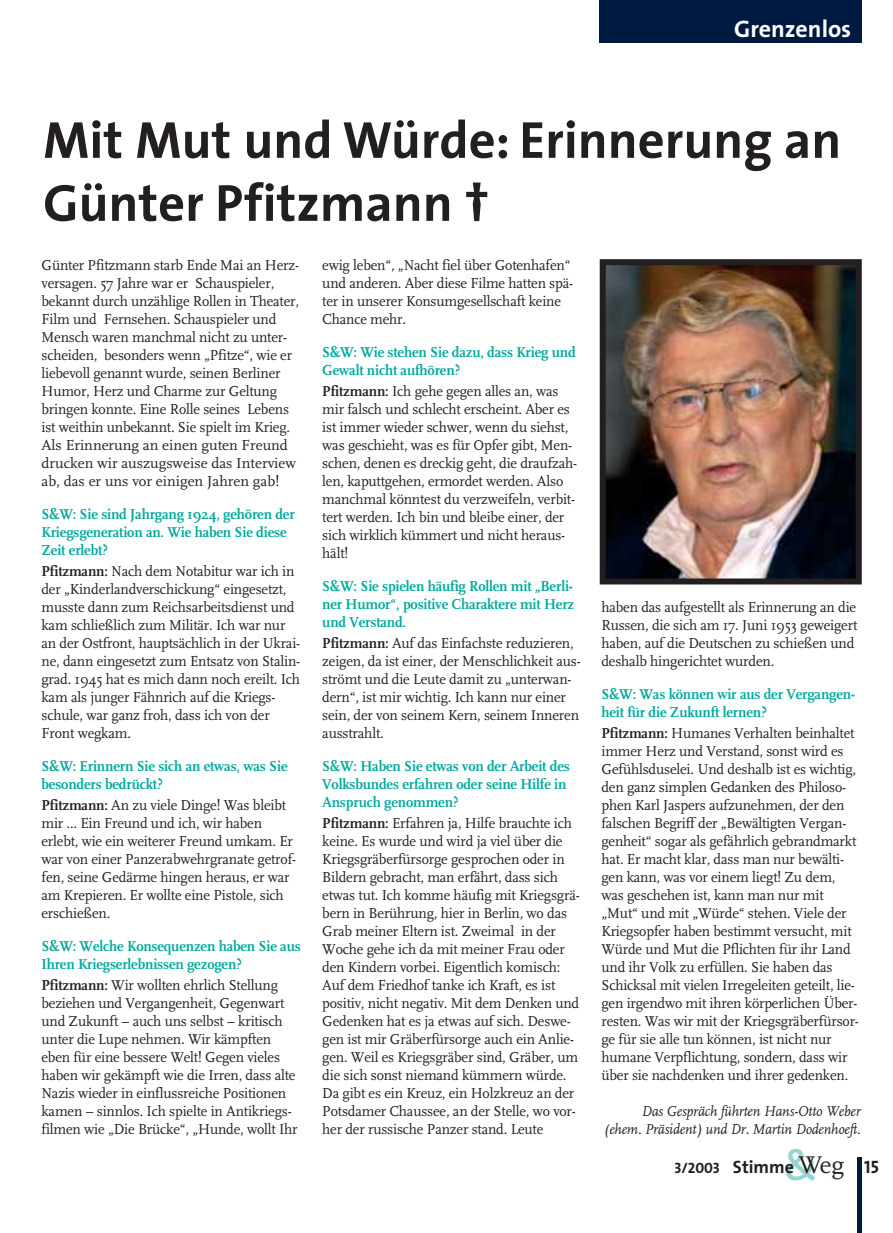
<style>
.page{position:relative;width:893px;height:1233px;background:#fff}
.page>*{position:absolute;margin:0;border:0;box-sizing:border-box;transform-origin:0 0}
.t1{font:700 52.5px/63px "The Sans";color:#231f20}
.t2{font:25.2px "FF Scala";color:#231f20}
.t3{font:700 24px "The Sans";color:#fff}
.t4{font:15px/18px "FF Scala";letter-spacing:-.01em;color:#231f20;scale:.96 1}
.t5{font:700 15px/18px "FF Scala";letter-spacing:-.01em;color:#00a99c;scale:.96 1}
.t6{font:italic 15px/18px "FF Scala";letter-spacing:-.01em;color:#231f20;text-align:right;scale:.94 1}
.t7{font:15px "The Sans Bold Caps";color:#231f20}
.s1{font-weight:700}
.s2{font-family:"The Sans";font-weight:600;font-size:42px;color:#95d5d1}
.s3{font-family:"The Sans Bold Caps";font-size:18px}
.s4{font-family:"The Sans";font-weight:700;font-size:18px}
</style>
<div class="page">
<div style="left:599px;top:0;width:262px;height:43px;background:#001941"></div>
<hr style="left:857px;top:1157px;width:4px;height:76px;background:#001941">
<img style="left:606px;top:266px;width:248px;height:312px">
<div style="left:599px;top:259px;width:262px;height:326px;border:6px solid #231f20"></div>
<h3 class="t3" style="left:734px;top:20px;width:118px">Grenzenlos</h3>
<h1 class="t1" style="left:43px;top:114px;width:799px">Mit Mut und Würde: Erinnerung an<br>Günter Pfitzmann †</h1>
<p class="t4" style="left:41px;top:257px;width:270px">Günter Pfitzmann starb Ende Mai an Herz&shy;versagen. 57 Jahre war er Schauspieler, bekannt durch unzählige Rollen in Theater, Film und Fernsehen. Schauspieler und Mensch waren manchmal nicht zu unter&shy;scheiden, besonders wenn „Pfitze“, wie er liebevoll genannt wurde, seinen Berliner Humor, Herz und Charme zur Geltung bringen konnte. Eine Rolle seines Lebens ist weithin unbekannt. Sie spielt im Krieg.<br>Als Erinnerung an einen guten Freund drucken wir auszugsweise das Interview ab, das er uns vor einigen Jahren gab!</p>
<p class="t5" style="left:41px;top:507px;width:265px">S&amp;W: Sie sind Jahrgang 1924, gehören der<br>Kriegsgeneration an. Wie haben Sie diese<br>Zeit erlebt?</p>
<p class="t4" style="left:41px;top:563px;width:271px"><span class="s1">Pfitzmann:</span> Nach dem Notabitur war ich in der „Kinderlandverschickung“ eingesetzt, musste dann zum Reichsarbeitsdienst und kam schließlich zum Militär. Ich war nur an der Ostfront, hauptsächlich in der Ukrai&shy;ne, dann eingesetzt zum Entsatz von Stalin&shy;grad. 1945 hat es mich dann noch ereilt. Ich kam als junger Fähnrich auf die Kriegs&shy;schule, war ganz froh, dass ich von der Front wegkam.</p>
<p class="t5" style="left:41px;top:759px;width:258px">S&amp;W: Erinnern Sie sich an etwas, was Sie besonders bedrückt?</p>
<p class="t4" style="left:41px;top:797px;width:267px"><span class="s1">Pfitzmann:</span> An zu viele Dinge! Was bleibt mir ... Ein Freund und ich, wir haben erlebt, wie ein weiterer Freund umkam. Er war von einer Panzerabwehrgranate getrof&shy;fen, seine Gedärme hingen heraus, er war am Krepieren. Er wollte eine Pistole, sich erschießen.</p>
<p class="t5" style="left:41px;top:939px;width:271px">S&amp;W: Welche Konsequenzen haben Sie aus<br>Ihren Kriegserlebnissen gezogen?</p>
<p class="t4" style="left:41px;top:977px;width:268px"><span class="s1">Pfitzmann:</span> Wir wollten ehrlich Stellung beziehen und Vergangenheit, Gegenwart und Zukunft – auch uns selbst – kritisch unter die Lupe nehmen. Wir kämpften eben für eine bessere Welt! Gegen vieles haben wir gekämpft wie die Irren, dass alte Nazis wieder in einflussreiche Positionen kamen – sinnlos. Ich spielte in Antikriegs&shy;filmen wie „Die Brücke“, „Hunde, wollt Ihr</p>
<p class="t4" style="left:322px;top:257px;width:263px">ewig leben“, „Nacht fiel über Gotenhafen“ und anderen. Aber diese Filme hatten spä&shy;ter in unserer Konsumgesellschaft keine Chance mehr.</p>
<p class="t5" style="left:322px;top:345px;width:265px">S&amp;W: Wie stehen Sie dazu, dass Krieg und<br>Gewalt nicht aufhören?</p>
<p class="t4" style="left:322px;top:383px;width:267px"><span class="s1">Pfitzmann:</span> Ich gehe gegen alles an, was mir falsch und schlecht erscheint. Aber es ist immer wieder schwer, wenn du siehst, was geschieht, was es für Opfer gibt, Men&shy;schen, denen es dreckig geht, die draufzah&shy;len, kaputtgehen, ermordet werden. Also manchmal könntest du verzweifeln, verbit&shy;tert werden. Ich bin und bleibe einer, der sich wirklich kümmert und nicht heraus&shy;hält!</p>
<p class="t5" style="left:322px;top:579px;width:264px;text-align:justify">S&amp;W: Sie spielen häufig Rollen mit „Berli&shy;ner Humor“, positive Charaktere mit Herz und Verstand.</p>
<p class="t4" style="left:322px;top:635px;width:271px"><span class="s1">Pfitzmann:</span> Auf das Einfachste reduzieren, zeigen, da ist einer, der Menschlichkeit aus&shy;strömt und die Leute damit zu „unterwan&shy;dern“, ist mir wichtig. Ich kann nur einer sein, der von seinem Kern, seinem Inneren ausstrahlt.</p>
<p class="t5" style="left:322px;top:759px;width:259px">S&amp;W: Haben Sie etwas von der Arbeit des<br>Volksbundes erfahren oder seine Hilfe in<br>Anspruch genommen?</p>
<p class="t4" style="left:322px;top:815px;width:270px"><span class="s1">Pfitzmann:</span> Erfahren ja, Hilfe brauchte ich keine. Es wurde und wird ja viel über die Kriegsgräberfürsorge gesprochen oder in Bildern gebracht, man erfährt, dass sich etwas tut. Ich komme häufig mit Kriegsgrä&shy;bern in Berührung, hier in Berlin, wo das Grab meiner Eltern ist. Zweimal in der Woche gehe ich da mit meiner Frau oder den Kindern vorbei. Eigentlich komisch:<br>Auf dem Friedhof tanke ich Kraft, es ist positiv, nicht negativ. Mit dem Denken und Gedenken hat es ja etwas auf sich. Deswe&shy;gen ist mir Gräberfürsorge auch ein Anlie&shy;gen. Weil es Kriegsgräber sind, Gräber, um die sich sonst niemand kümmern würde.<br>Da gibt es ein Kreuz, ein Holzkreuz an der Potsdamer Chaussee, an der Stelle, wo vor&shy;her der russische Panzer stand. Leute</p>
<p class="t4" style="left:601px;top:599px;width:268px">haben das aufgestellt als Erinnerung an die Russen, die sich am 17. Juni 1953 geweigert haben, auf die Deutschen zu schießen und deshalb hingerichtet wurden.</p>
<p class="t5" style="left:601px;top:687px;width:265px">S&amp;W: Was können wir aus der Vergangen&shy;heit für die Zukunft lernen?</p>
<p class="t4" style="left:601px;top:725px;width:270px"><span class="s1">Pfitzmann:</span> Humanes Verhalten beinhaltet immer Herz und Verstand, sonst wird es Gefühlsduselei. Und deshalb ist es wichtig, den ganz simplen Gedanken des Philoso&shy;phen Karl Jaspers aufzunehmen, der den falschen Begriff der „Bewältigten Vergan&shy;genheit“ sogar als gefährlich gebrandmarkt hat. Er macht klar, dass man nur bewälti&shy;gen kann, was vor einem liegt! Zu dem, was geschehen ist, kann man nur mit „Mut“ und mit „Würde“ stehen. Viele der Kriegsopfer haben bestimmt versucht, mit Würde und Mut die Pflichten für ihr Land und ihr Volk zu erfüllen. Sie haben das Schicksal mit vielen Irregeleiten geteilt, lie&shy;gen irgendwo mit ihren körperlichen Über&shy;resten. Was wir mit der Kriegsgräberfürsor&shy;ge für sie alle tun können, ist nicht nur humane Verpflichtung, sondern, dass wir über sie nachdenken und ihrer gedenken.</p>
<p class="t6" style="left:603px;top:1104px;width:275px">Das Gespräch führten Hans-Otto Weber (ehem. Präsident) und Dr. Martin Dodenhoeft.</p>
<h2 class="t2" style="left:784px;top:1155px;width:96px"><span class="s2">&amp;</span>Weg <span class="s3">15</span></h2>
<p class="t7" style="left:674px;top:1159px;width:121px">3/2003 <span class="s4">Stimme</span></p>
</div>
